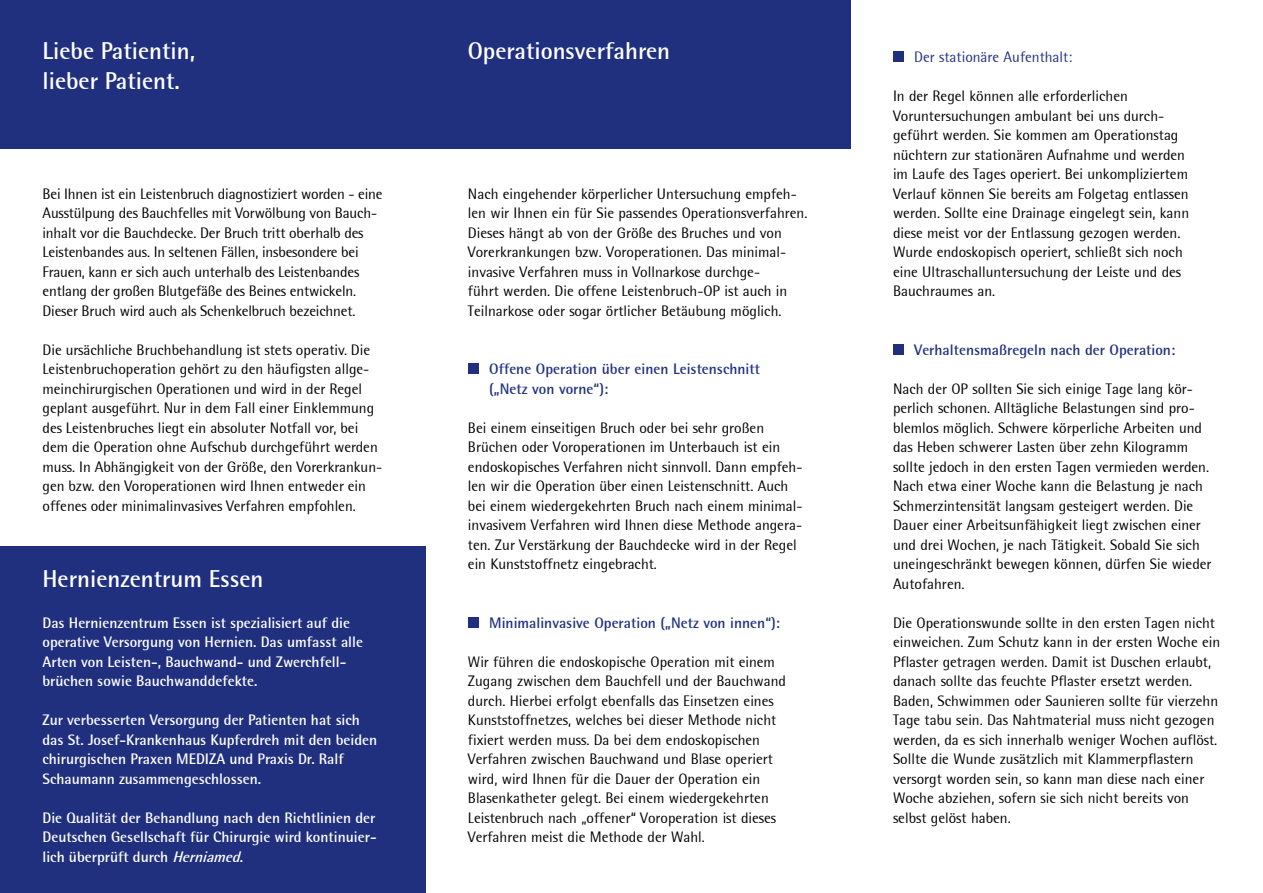
<style>
.page{position:relative;width:1263px;height:893px;background:#fff}
.page>*{position:absolute;margin:0;border:0;box-sizing:border-box;transform-origin:0 0}
.t1{font:700 24px/30px "Rotis Semi Sans";color:#fff}
.t2{font:15px/19.5px "Rotis Semi Sans";color:#000}
.t3{font:700 15px/19.5px "Rotis Semi Sans";color:#fff}
.t4{font:700 15px/19.5px "Rotis Semi Sans";color:#20307f}
.t5{font:15px "Rotis Semi Sans";color:#20307f}
.s1{font-style:italic}
</style>
<div class="page">
<div style="left:0;top:0;width:850px;height:149px;background:#20307f"></div>
<div style="left:468px;top:363px;width:11px;height:11px;background:#20307f"></div>
<div style="left:468px;top:617px;width:11px;height:11px;background:#20307f"></div>
<div style="left:893px;top:51px;width:11px;height:11px;background:#20307f"></div>
<div style="left:893px;top:344px;width:11px;height:11px;background:#20307f"></div>
<div style="left:0;top:546px;width:425px;height:347px;background:#20307f"></div>
<h1 class="t1" style="left:468px;top:36px;width:204px">Operationsverfahren</h1>
<h1 class="t1" style="left:43px;top:36px;width:154px">Liebe Patientin, lieber Patient.</h1>
<p class="t5" style="left:914px;top:48px;width:159px">Der stationäre Aufenthalt:</p>
<p class="t2" style="left:893px;top:86px;width:298px">In der Regel können alle erforderlichen Voruntersuchungen ambulant bei uns durch&shy;geführt werden. Sie kommen am Operationstag nüchtern zur stationären Aufnahme und werden im Laufe des Tages operiert. Bei unkompliziertem Verlauf können Sie bereits am Folgetag entlassen werden. Sollte eine Drainage eingelegt sein, kann diese meist vor der Entlassung gezogen werden.<br>Wurde endoskopisch operiert, schließt sich noch eine Ultraschalluntersuchung der Leiste und des Bauchraumes an.</p>
<p class="t2" style="left:468px;top:184px;width:341px">Nach eingehender körperlicher Untersuchung empfeh&shy;len wir Ihnen ein für Sie passendes Operationsverfahren.<br>Dieses hängt ab von der Größe des Bruches und von Vorerkrankungen bzw. Voroperationen. Das minimal&shy;invasive Verfahren muss in Vollnarkose durchge-<br>führt werden. Die offene Leistenbruch-OP ist auch in Teilnarkose oder sogar örtlicher Betäubung möglich.</p>
<p class="t2" style="left:43px;top:184px;width:342px">Bei Ihnen ist ein Leistenbruch diagnostiziert worden - eine Ausstülpung des Bauchfelles mit Vorwölbung von Bauch&shy;inhalt vor die Bauchdecke. Der Bruch tritt oberhalb des Leistenbandes aus. In seltenen Fällen, insbesondere bei Frauen, kann er sich auch unterhalb des Leistenbandes entlang der großen Blutgefäße des Beines entwickeln.<br>Dieser Bruch wird auch als Schenkelbruch bezeichnet.</p>
<p class="t2" style="left:43px;top:340px;width:341px">Die ursächliche Bruchbehandlung ist stets operativ. Die Leistenbruchoperation gehört zu den häufigsten allge&shy;meinchirurgischen Operationen und wird in der Regel geplant ausgeführt. Nur in dem Fall einer Einklemmung des Leistenbruches liegt ein absoluter Notfall vor, bei dem die Operation ohne Aufschub durchgeführt werden muss. In Abhängigkeit von der Größe, den Vorerkrankun&shy;gen bzw. den Voroperationen wird Ihnen entweder ein offenes oder minimalinvasives Verfahren empfohlen.</p>
<p class="t4" style="left:914px;top:339px;width:262px">Verhaltensmaßregeln nach der Operation:</p>
<p class="t2" style="left:893px;top:379px;width:320px">Nach der OP sollten Sie sich einige Tage lang kör&shy;perlich schonen. Alltägliche Belastungen sind pro&shy;blemlos möglich. Schwere körperliche Arbeiten und das Heben schwerer Lasten über zehn Kilogramm sollte jedoch in den ersten Tagen vermieden werden.<br>Nach etwa einer Woche kann die Belastung je nach Schmerzintensität langsam gesteigert werden. Die Dauer einer Arbeitsunfähigkeit liegt zwischen einer und drei Wochen, je nach Tätigkeit. Sobald Sie sich uneingeschränkt bewegen können, dürfen Sie wieder Autofahren.</p>
<p class="t2" style="left:893px;top:613px;width:329px">Die Operationswunde sollte in den ersten Tagen nicht einweichen. Zum Schutz kann in der ersten Woche ein Pflaster getragen werden. Damit ist Duschen erlaubt, danach sollte das feuchte Pflaster ersetzt werden.<br>Baden, Schwimmen oder Saunieren sollte für vierzehn Tage tabu sein. Das Nahtmaterial muss nicht gezogen werden, da es sich innerhalb weniger Wochen auflöst.<br>Sollte die Wunde zusätzlich mit Klammerpflastern versorgt worden sein, so kann man diese nach einer Woche abziehen, sofern sie sich nicht bereits von selbst gelöst haben.</p>
<p class="t4" style="left:489px;top:359px;width:272px">Offene Operation über einen Leistenschnitt („Netz von vorne“):</p>
<p class="t2" style="left:468px;top:418px;width:336px">Bei einem einseitigen Bruch oder bei sehr großen Brüchen oder Voroperationen im Unterbauch ist ein endoskopisches Verfahren nicht sinnvoll. Dann empfeh&shy;len wir die Operation über einen Leistenschnitt. Auch bei einem wiedergekehrten Bruch nach einem minimal&shy;invasivem Verfahren wird Ihnen diese Methode angera&shy;ten. Zur Verstärkung der Bauchdecke wird in der Regel ein Kunststoffnetz eingebracht.</p>
<h1 class="t1" style="left:43px;top:563px;width:222px">Hernienzentrum Essen</h1>
<p class="t3" style="left:43px;top:612px;width:322px">Das Hernienzentrum Essen ist spezialisiert auf die operative Versorgung von Hernien. Das umfasst alle Arten von Leisten-, Bauchwand- und Zwerchfell&shy;brüchen sowie Bauchwanddefekte.</p>
<p class="t3" style="left:43px;top:710px;width:336px">Zur verbesserten Versorgung der Patienten hat sich das St. Josef-Krankenhaus Kupferdreh mit den beiden chirurgischen Praxen MEDIZA und Praxis Dr. Ralf Schaumann zusammengeschlossen.</p>
<p class="t3" style="left:43px;top:807px;width:336px;text-align:justify">Die Qualität der Behandlung nach den Richtlinien der Deutschen Gesellschaft für Chirurgie wird kontinuier&shy;lich überprüft durch <span class="s1">Herniamed</span>.</p>
<p class="t4" style="left:489px;top:612px;width:292px">Minimalinvasive Operation („Netz von innen“):</p>
<p class="t2" style="left:468px;top:652px;width:320px">Wir führen die endoskopische Operation mit einem Zugang zwischen dem Bauchfell und der Bauchwand durch. Hierbei erfolgt ebenfalls das Einsetzen eines Kunststoffnetzes, welches bei dieser Methode nicht fixiert werden muss. Da bei dem endoskopischen Verfahren zwischen Bauchwand und Blase operiert wird, wird Ihnen für die Dauer der Operation ein Blasenkatheter gelegt. Bei einem wiedergekehrten Leistenbruch nach „offener“ Voroperation ist dieses Verfahren meist die Methode der Wahl.</p>
</div>
